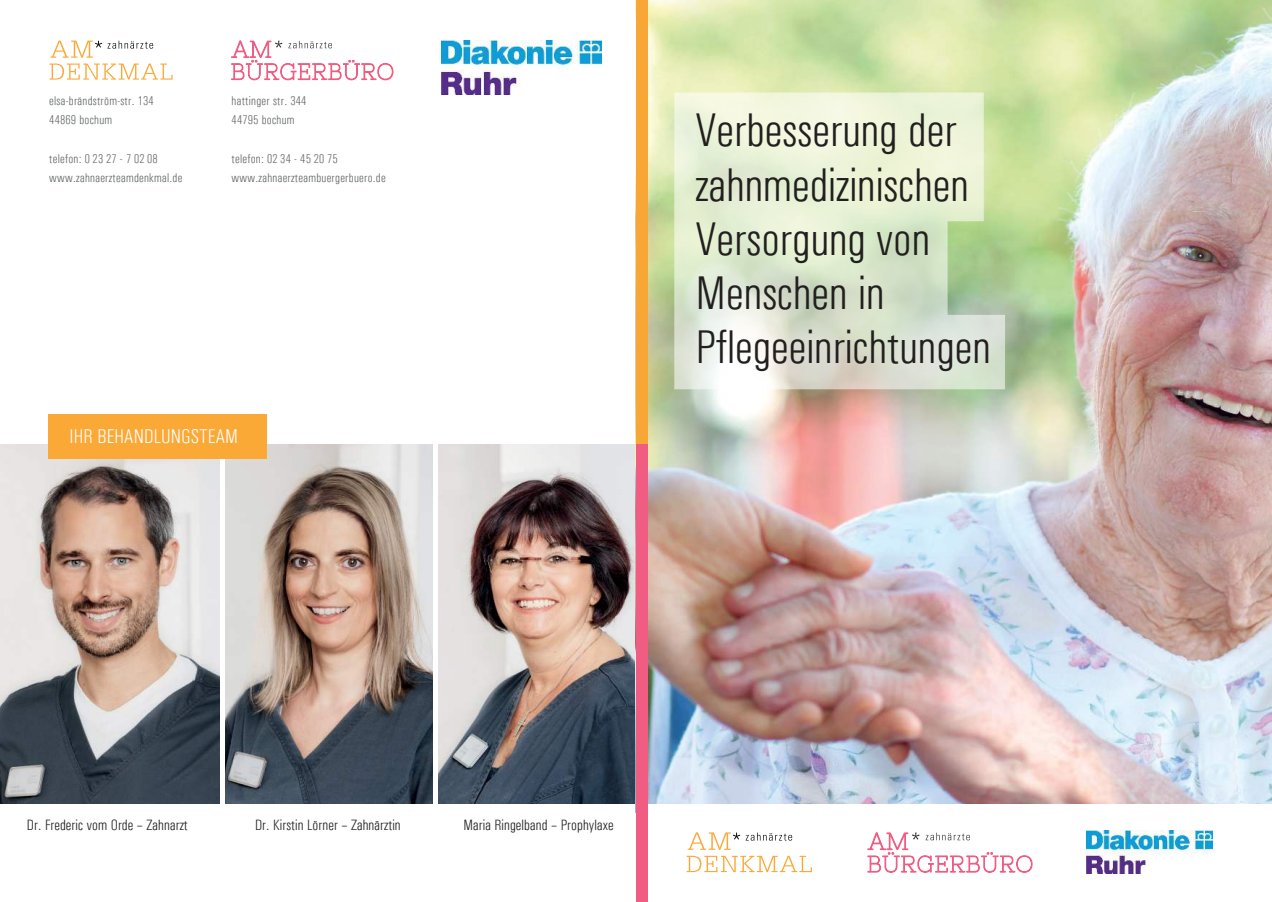
<style>
.page{position:relative;width:1272px;height:902px;background:#fff}
.page>*{position:absolute;margin:0;border:0;box-sizing:border-box;transform-origin:0 0}
.t1{font:300 condensed 47.4px/54.2px "Univers";color:#221f1f}
.t2{font:300 condensed 19.95px "Univers";letter-spacing:.005em;color:#fff}
.t3{font:300 condensed 15px "Univers";letter-spacing:.005em;color:#221f1f}
.t4{font:300 condensed 12.6px/19.4px "Univers";letter-spacing:.02em;color:#646668}
</style>
<div class="page">
<img style="left:0;top:444px;width:219px;height:359px">
<img style="left:225px;top:444px;width:208px;height:359px">
<img style="left:439px;top:444px;width:197px;height:359px">
<svg style="left:231px;top:40px;width:162px;height:40px"></svg>
<svg style="left:49px;top:64px;width:124px;height:16px"></svg>
<svg style="left:50px;top:41px;width:103px;height:17px"></svg>
<div style="left:48px;top:414px;width:218px;height:44px;background:#faa836"></div>
<img style="left:647px;top:0;width:624px;height:804px">
<svg style="left:674px;top:92px;width:331px;height:297px"></svg>
<svg style="left:686px;top:855px;width:126px;height:17px"></svg>
<svg style="left:687px;top:832px;width:105px;height:17px"></svg>
<svg style="left:867px;top:832px;width:165px;height:40px"></svg>
<div style="left:636px;top:0;width:11px;height:451px;background:#f8a737"></div>
<div style="left:636px;top:444px;width:11px;height:457px;background:#f05c82"></div>
<img style="left:442px;top:41px;width:159px;height:53px">
<img style="left:1086px;top:830px;width:126px;height:43px">
<p class="t4" style="left:49px;top:92px;width:106px">elsa-brändström-str. 134<br>44869 bochum</p>
<p class="t4" style="left:49px;top:150px;width:135px">telefon: 0 23 27 - 7 02 08 www.zahnaerzteamdenkmal.de</p>
<p class="t4" style="left:232px;top:92px;width:76px">hattinger str. 344<br>44795 bochum</p>
<p class="t4" style="left:232px;top:150px;width:156px">telefon: 02 34 - 45 20 75 www.zahnaerzteambuergerbuero.de</p>
<h2 class="t2" style="left:69px;top:429px;width:170px">IHR BEHANDLUNGSTEAM</h2>
<h1 class="t1" style="left:695px;top:107px;width:297px">Verbesserung der zahn medizinischen<br>Ver sorgung von<br>Menschen in<br>Pflegeeinrichtungen</h1>
<p class="t3" style="left:27px;top:819px;width:162px">Dr. Frederic vom Orde – Zahnarzt</p>
<p class="t3" style="left:255px;top:819px;width:147px">Dr. Kirstin Lörner – Zahnärztin</p>
<p class="t3" style="left:463px;top:819px;width:152px">Maria Ringelband – Prophylaxe</p>
</div>
